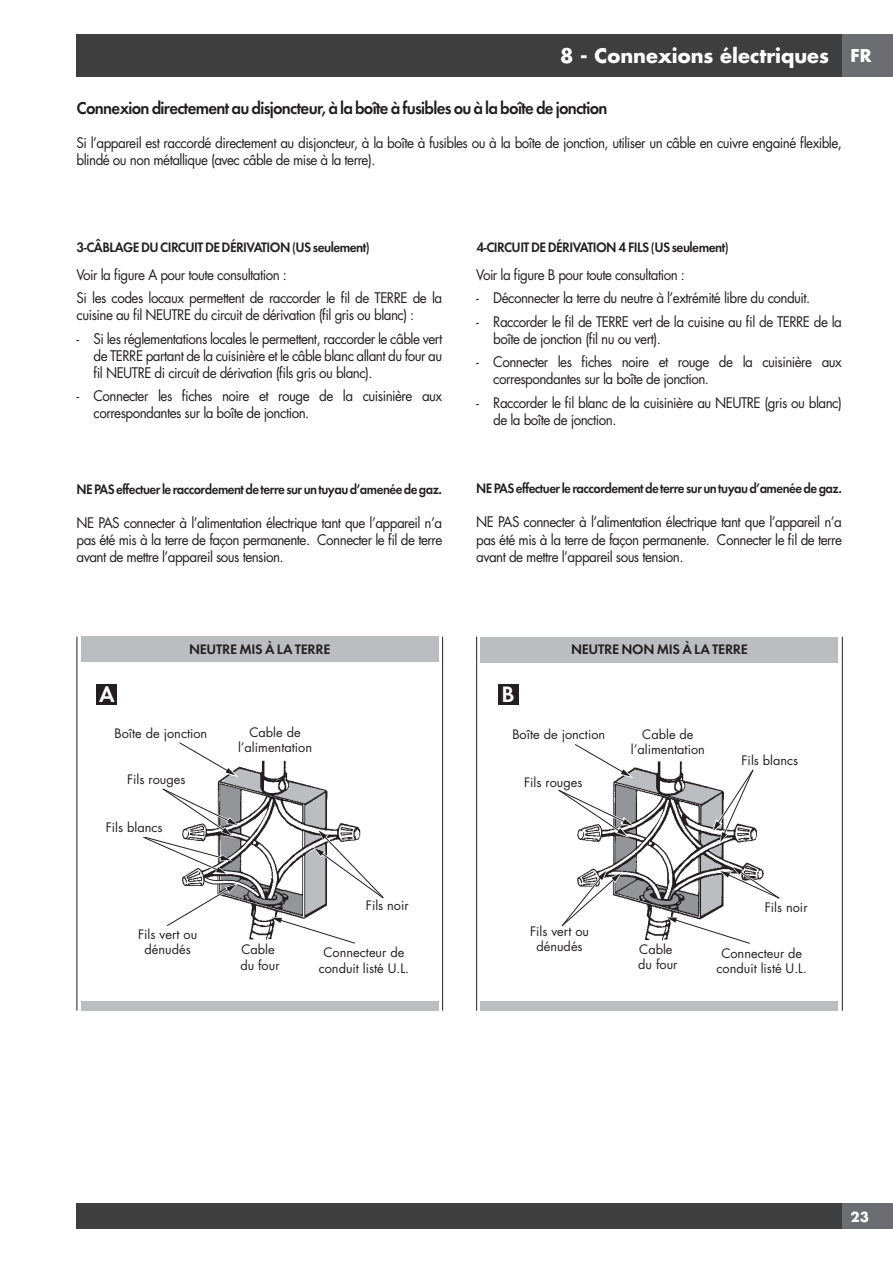
<style>
.page{position:relative;width:893px;height:1263px;background:#fff}
.page>*{position:absolute;margin:0;border:0;box-sizing:border-box;transform-origin:0 0}
.t1{font:23.1px "Futura Dem Bld";color:#fff}
.t2{font:700 19.5px "Futura";color:#fff}
.t3{font:18px "Futura Dem Bld";letter-spacing:-.04em;color:#231f20;scale:.94 1}
.t4{font:700 17.25px "Futura";color:#fff}
.t5{font:14.25px/17.1px "Futura";letter-spacing:-.04em;color:#231f20;scale:.94 1}
.t6{font:14.25px "Futura Dem Bld";letter-spacing:-.04em;color:#231f20;scale:.92 1}
.t7{font:14.25px "Futura Dem Bld";letter-spacing:-.04em;color:#231f20;scale:.94 1}
.t8{font:14.25px "Futura Dem Bld";letter-spacing:-.02em;color:#231f20}
.t9{font:700 13.5px "Futura";color:#fff}
.t10{font:12.75px/15.3px "Futura";color:#231f20;text-align:center}
</style>
<div class="page">
<div style="left:77px;top:34px;width:765px;height:43px;background:#3e3e3f"></div>
<div style="left:842px;top:34px;width:51px;height:43px;background:#6c6d70"></div>
<div style="left:77px;top:1203px;width:765px;height:26px;background:#3e3e3f"></div>
<div style="left:842px;top:1203px;width:51px;height:26px;background:#6c6d70"></div>
<svg style="left:77px;top:637px;width:1px;height:25px"></svg>
<svg style="left:442px;top:637px;width:1px;height:25px"></svg>
<hr style="left:77px;top:662px;width:1px;height:339px;background:#231f20">
<hr style="left:442px;top:662px;width:1px;height:339px;background:#231f20">
<div style="left:81px;top:637px;width:357px;height:25px;background:#bcbdc0"></div>
<div style="left:97px;top:684px;width:20px;height:20px;background:#231f20"></div>
<svg style="left:143px;top:742px;width:241px;height:202px"></svg>
<div style="left:81px;top:1001px;width:357px;height:9px;background:#bcbdc0"></div>
<svg style="left:476px;top:637px;width:1px;height:25px"></svg>
<svg style="left:842px;top:637px;width:1px;height:25px"></svg>
<hr style="left:476px;top:662px;width:1px;height:339px;background:#231f20">
<hr style="left:842px;top:662px;width:1px;height:339px;background:#231f20">
<div style="left:481px;top:637px;width:357px;height:25px;background:#bcbdc0"></div>
<div style="left:498px;top:684px;width:20px;height:21px;background:#231f20"></div>
<svg style="left:558px;top:744px;width:222px;height:200px"></svg>
<div style="left:481px;top:1001px;width:357px;height:10px;background:#bcbdc0"></div>
<h2 class="t2" style="left:560px;top:42px;width:271px">8 - Connexions électriques</h2>
<p class="t4" style="left:850px;top:44px;width:23px">FR</p>
<p class="t3" style="left:77px;top:96px;width:566px">Connexion directement au disjoncteur, à la boîte à fusibles ou à la boîte de jonction</p>
<p class="t5" style="left:77px;top:134px;width:816px">Si l’appareil est raccordé directement au disjoncteur, à la boîte à fusibles ou à la boîte de jonction, utiliser un câble en cuivre engainé flexible, blindé ou non métallique (avec câble de mise à la terre).</p>
<p class="t7" style="left:77px;top:238px;width:314px">3-CÂBLAGE DU CIRCUIT DE DÉRIVATION (US seulement)</p>
<p class="t5" style="left:77px;top:262px;width:391px;line-height:23.5px">Voir la figure A pour toute consultation :<br>Si les codes locaux permettent de raccorder le fil de TERRE de la</p>
<p class="t5" style="left:77px;top:306px;width:361px">cuisine au fil NEUTRE du circuit de dérivation (fil gris ou blanc) :</p>
<p class="t5" style="left:94px;top:330px;width:372px;text-align:justify;text-indent:-17px">- Si les réglementations locales le permettent, raccorder le câble vert de TERRE partant de la cuisinière et le câble blanc allant du four au fil NEUTRE di circuit de dérivation (fils gris ou blanc).</p>
<p class="t5" style="left:94px;top:387px;width:372px;text-indent:-17px">- Connecter les fiches noire et rouge de la cuisinière aux correspondantes sur la boîte de jonction.</p>
<p class="t6" style="left:77px;top:479px;width:399px">NE PAS effectuer le raccordement de terre sur un tuyau d’amenée de gaz.</p>
<p class="t5" style="left:77px;top:514px;width:391px;text-align:justify">NE PAS connecter à l’alimentation électrique tant que l’appareil n’a pas été mis à la terre de façon permanente. Connecter le fil de terre avant de mettre l’appareil sous tension.</p>
<p class="t7" style="left:476px;top:238px;width:270px">4-CIRCUIT DE DÉRIVATION 4 FILS (US seulement)</p>
<p class="t5" style="left:476px;top:266px;width:223px">Voir la figure B pour toute consultation :</p>
<p class="t5" style="left:476px;top:289px;width:357px">- Déconnecter la terre du neutre à l’extrémité libre du conduit.</p>
<p class="t5" style="left:493px;top:313px;width:372px;text-indent:-17px">- Raccorder le fil de TERRE vert de la cuisine au fil de TERRE de la boîte de jonction (fil nu ou vert).</p>
<p class="t5" style="left:493px;top:353px;width:372px;text-indent:-17px">- Connecter les fiches noire et rouge de la cuisinière aux correspondantes sur la boîte de jonction.</p>
<p class="t5" style="left:493px;top:394px;width:372px;text-indent:-17px">- Raccorder le fil blanc de la cuisinière au NEUTRE (gris ou blanc) de la boîte de jonction.</p>
<p class="t6" style="left:476px;top:479px;width:399px">NE PAS effectuer le raccordement de terre sur un tuyau d’amenée de gaz.</p>
<p class="t5" style="left:476px;top:513px;width:391px;text-align:justify">NE PAS connecter à l’alimentation électrique tant que l’appareil n’a pas été mis à la terre de façon permanente. Connecter le fil de terre avant de mettre l’appareil sous tension.</p>
<p class="t8" style="left:189px;top:640px;width:143px">NEUTRE MIS À LA TERRE</p>
<p class="t8" style="left:571px;top:640px;width:178px">NEUTRE NON MIS À LA TERRE</p>
<h1 class="t1" style="left:99px;top:679px;width:17px">A</h1>
<h1 class="t1" style="left:502px;top:679px;width:15px">B</h1>
<p class="t10" style="left:115px;top:725px;width:94px">Boîte de jonction</p>
<p class="t10" style="left:238px;top:724px;width:76px">Cable de l’alimentation</p>
<p class="t10" style="left:512px;top:726px;width:94px">Boîte de jonction</p>
<p class="t10" style="left:631px;top:726px;width:76px">Cable de l’alimentation</p>
<p class="t10" style="left:741px;top:752px;width:58px">Fils blancs</p>
<p class="t10" style="left:127px;top:771px;width:60px">Fils rouges</p>
<p class="t10" style="left:524px;top:774px;width:60px">Fils rouges</p>
<p class="t10" style="left:106px;top:820px;width:58px">Fils blancs</p>
<p class="t10" style="left:138px;top:926px;width:61px">Fils vert ou dénudés</p>
<p class="t10" style="left:240px;top:942px;width:41px;text-align:left">Cable du four</p>
<p class="t10" style="left:366px;top:898px;width:44px">Fils noir</p>
<p class="t10" style="left:319px;top:945px;width:92px">Connecteur de conduit listé U.L.</p>
<p class="t10" style="left:530px;top:923px;width:61px">Fils vert ou dénudés</p>
<p class="t10" style="left:638px;top:941px;width:41px;text-align:left">Cable du four</p>
<p class="t10" style="left:765px;top:899px;width:44px">Fils noir</p>
<p class="t10" style="left:716px;top:945px;width:92px">Connecteur de conduit listé U.L.</p>
<p class="t9" style="left:850px;top:1207px;width:20px">23</p>
</div>
